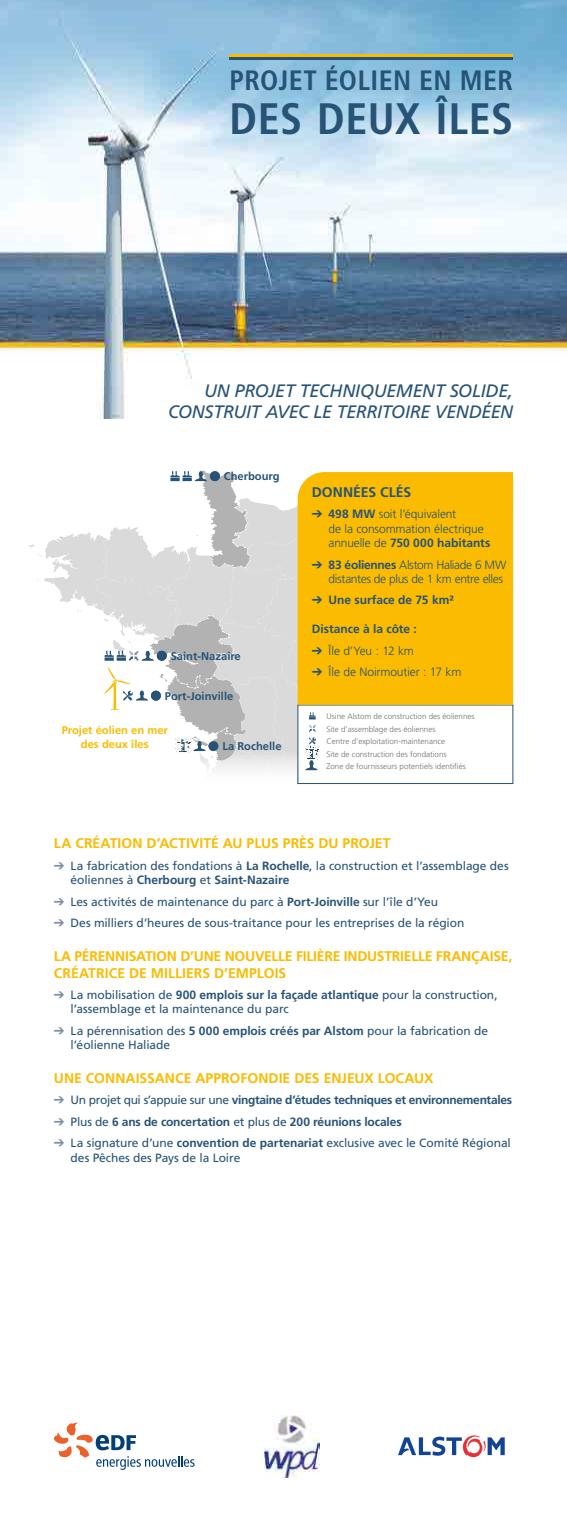
<style>
.page{position:relative;width:567px;height:1531px;background:#fff}
.page>*{position:absolute;margin:0;border:0;box-sizing:border-box;transform-origin:0 0}
.t1{font:700 condensed 44px "Frutiger";letter-spacing:.01em;color:#275377}
.t2{font:700 condensed 28px "Frutiger";letter-spacing:.015em;color:#275377}
.t3{font:italic 18px/21.6px "Frutiger";letter-spacing:-.015em;color:#275377;text-align:right}
.t4{font:700 14px/16.8px "Frutiger";letter-spacing:-.005em;color:#fabb00}
.t5{font:700 14px "Frutiger";color:#275377}
.t6{font:12px/14.4px "Frutiger";letter-spacing:-.005em;color:#275377}
.t7{font:300 12px/14.4px "Frutiger";letter-spacing:-.015em;color:#275377}
.t8{font:700 12px "Frutiger";letter-spacing:-.015em;color:#275377}
.t9{font:700 11.2px "Frutiger";color:#275377}
.t10{font:700 11.2px/13.4px "Frutiger";color:#fabb00;text-align:center}
.t11{font:300 8px/12.4px "Frutiger";color:#6f6f6f}
.s1{font-weight:700}
.s2{color:#7f8da8}
.s3{font-weight:400}
</style>
<div class="page">
<img style="left:0;top:0;width:567px;height:418px">
<div style="left:230px;top:54px;width:283px;height:6px;background:#fabb00"></div>
<hr style="left:230px;top:57px;width:283px;height:3px;background:#275377">
<img style="left:265px;top:1415px;width:54px;height:62px">
<svg style="left:398px;top:1435px;width:107px;height:22px"></svg>
<svg style="left:54px;top:1422px;width:141px;height:48px"></svg>
<svg style="left:28px;top:470px;width:485px;height:314px"></svg>
<h2 class="t2" style="left:230px;top:63px;width:285px">PROJET ÉOLIEN EN MER</h2>
<h1 class="t1" style="left:230px;top:92px;width:285px">DES DEUX ÎLES</h1>
<h3 class="t3" style="left:168px;top:380px;width:347px">UN PROJET TECHNIQUEMENT SOLIDE,<br>CONSTRUIT AVEC LE TERRITOIRE VENDÉEN</h3>
<p class="t9" style="left:224px;top:470px;width:57px">Cherbourg</p>
<p class="t9" style="left:171px;top:649px;width:72px">Saint-Nazaire</p>
<p class="t9" style="left:165px;top:689px;width:70px">Port-Joinville</p>
<p class="t10" style="left:62px;top:724px;width:108px">Projet éolien en mer des deux îles</p>
<p class="t9" style="left:222px;top:740px;width:61px">La Rochelle</p>
<p class="t5" style="left:312px;top:484px;width:101px">DONNÉES CLÉS</p>
<p class="t7" style="left:329px;top:507px;width:163px;text-indent:-17px">➔ <span class="s1">498 MW</span> soit l’équivalent<br>de la consommation électrique annuelle de <span class="s1">750 000 habitants</span></p>
<p class="t7" style="left:312px;top:557px;width:196px;text-align:right">➔ <span class="s1">83 éoliennes</span> Alstom Haliade 6 MW distantes de plus de 1 km entre elles</p>
<p class="t8" style="left:312px;top:593px;width:143px">➔ Une surface de 75 km²</p>
<p class="t8" style="left:312px;top:622px;width:107px">Distance à la côte :</p>
<p class="t7" style="left:312px;top:643px;width:104px">➔ Île d’Yeu : 12 km</p>
<p class="t7" style="left:312px;top:665px;width:151px">➔ Île de Noirmoutier : 17 km</p>
<p class="t11" style="left:326px;top:710px;width:150px">Usine Alstom de construction des éoliennes Site d’assemblage des éoliennes<br>Centre d’exploitation-maintenance<br>Site de construction des fondations<br>Zone de fournisseurs potentiels identifiés</p>
<p class="t4" style="left:54px;top:835px;width:338px">LA CRÉATION D’ACTIVITÉ AU PLUS PRÈS DU PROJET</p>
<p class="t6" style="left:71px;top:858px;width:440px;text-indent:-17px"><span class="s2">➔</span> La fabrication des fondations à <span class="s1">La Rochelle</span>, la construction et l’assemblage des éoliennes à <span class="s1">Cherbourg</span> et <span class="s1">Saint-Nazaire</span></p>
<p class="t6" style="left:54px;top:894px;width:386px"><span class="s2">➔</span> Les activités de maintenance du parc à <span class="s1">Port-Joinville</span> sur l’île d’Yeu</p>
<p class="t6" style="left:54px;top:916px;width:412px"><span class="s2">➔</span> Des milliers d’heures de sous-traitance pour les entreprises de la région</p>
<p class="t4" style="left:54px;top:947px;width:460px">LA PÉRENNISATION D’UNE NOUVELLE FILIÈRE INDUSTRIELLE FRANÇAISE,<br>CRÉATRICE DE MILLIERS D’EMPLOIS</p>
<p class="t6" style="left:71px;top:988px;width:429px;text-indent:-17px"><span class="s2">➔</span> La mobilisation de <span class="s1">900 emplois sur la façade atlantique</span> pour la construction, l’assemblage et la maintenance du parc</p>
<p class="t6" style="left:71px;top:1023px;width:419px;text-indent:-17px"><span class="s2">➔</span> La pérennisation des <span class="s1">5 000 emplois créés par Alstom</span> pour la fabrication de l’éolienne Haliade</p>
<p class="t4" style="left:54px;top:1070px;width:381px">UNE CONNAISSANCE APPROFONDIE DES ENJEUX LOCAUX</p>
<p class="t8" style="left:54px;top:1093px;width:460px"><span class="s2">➔</span> <span class="s3">Un projet qui s’appuie sur une</span> vingtaine d’études techniques et environnementales</p>
<p class="t8" style="left:54px;top:1115px;width:349px"><span class="s2">➔</span> <span class="s3">Plus de</span> 6 ans de concertation <span class="s3">et plus de</span> 200 réunions locales</p>
<p class="t6" style="left:71px;top:1136px;width:442px;text-indent:-17px"><span class="s2">➔</span> La signature d’une <span class="s1">convention de partenariat</span> exclusive avec le Comité Régional des Pêches des Pays de la Loire</p>
</div>
